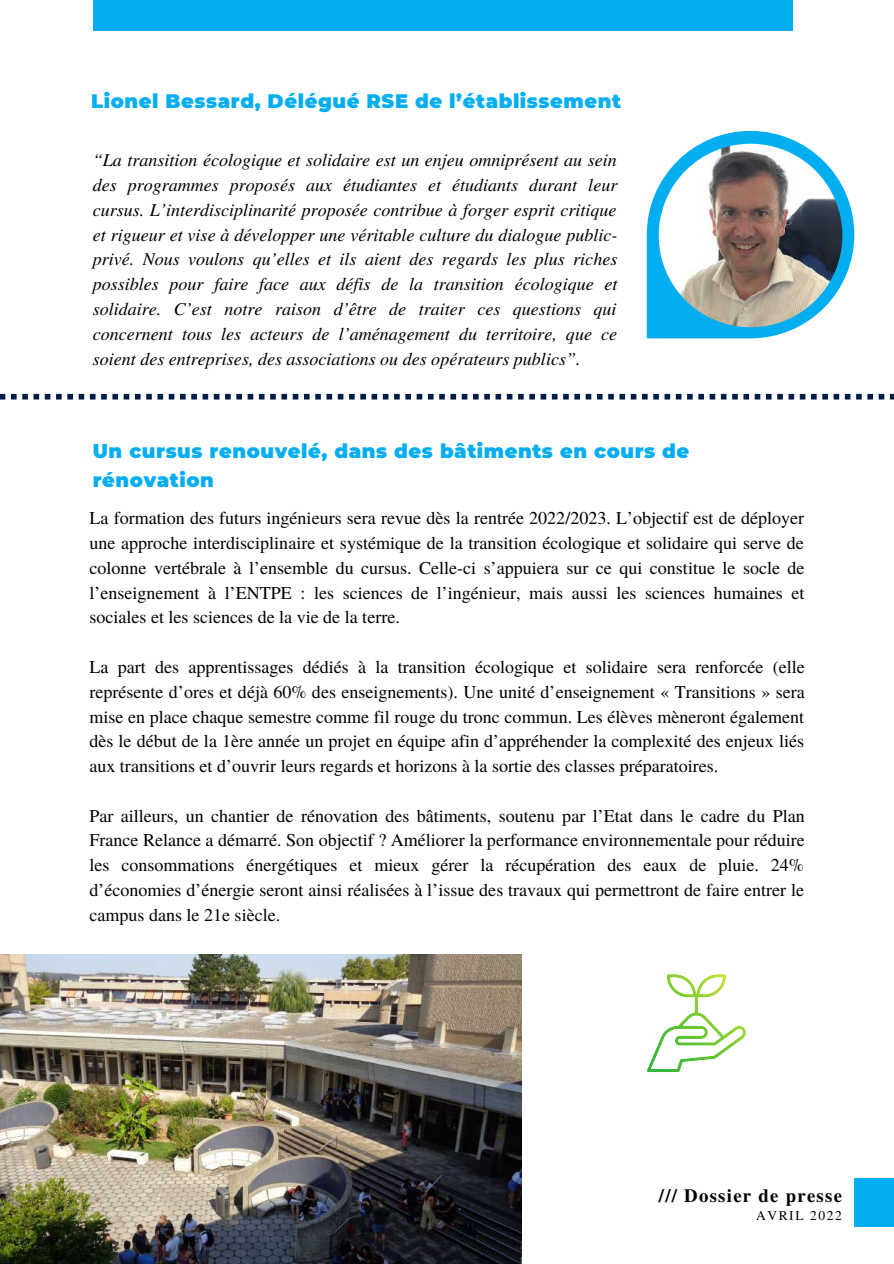
<style>
.page{position:relative;width:894px;height:1264px;background:#fff}
.page>*{position:absolute;margin:0;border:0;box-sizing:border-box;transform-origin:0 0}
.t1{font:900 19.5px/29.2px "Montserrat";letter-spacing:.03em;color:#02aef0}
.t2{font:700 18.75px "Te X Gyre Termes";letter-spacing:.07em;color:#000}
.t3{font:18px/24.8px "Te X Gyre Termes";color:#000;text-align:justify}
.t4{font:italic 18px/24.8px "Te X Gyre Termes";color:#000;text-align:justify}
.t5{font:13.5px "Te X Gyre Termes";letter-spacing:.12em;color:#000}
</style>
<div class="page">
<div style="left:93px;top:0;width:699px;height:31px;background:#02aef0"></div>
<div style="left:854px;top:1178px;width:39px;height:48px;background:#02aef0"></div>
<svg style="left:0;top:394px;width:893px;height:5px"></svg>
<img style="left:0;top:954px;width:522px;height:309px">
<svg style="left:647px;top:974px;width:98px;height:98px"></svg>
<svg style="left:646px;top:131px;width:208px;height:207px"></svg>
<img style="left:658px;top:144px;width:184px;height:183px">
<p class="t1" style="left:91px;top:86px;width:531px">Lionel Bessard, Délégué RSE de l’établissement</p>
<p class="t4" style="left:93px;top:147px;width:526px">“La transition écologique et solidaire est un enjeu omniprésent au sein des programmes proposés aux étudiantes et étudiants durant leur cursus. L’interdisciplinarité proposée contribue à forger esprit critique et rigueur et vise à développer une véritable culture du dialogue public&shy;privé. Nous voulons qu’elles et ils aient des regards les plus riches possibles pour faire face aux défis de la transition écologique et solidaire. C’est notre raison d’être de traiter ces questions qui concernent tous les acteurs de l’aménagement du territoire, que ce soient des entreprises, des associations ou des opérateurs publics”.</p>
<p class="t1" style="left:93px;top:436px;width:598px">Un cursus renouvelé, dans des bâtiments en cours de rénovation</p>
<p class="t3" style="left:89px;top:505px;width:716px">La formation des futurs ingénieurs sera revue dès la rentrée 2022/2023. L’objectif est de déployer une approche interdisciplinaire et systémique de la transition écologique et solidaire qui serve de colonne vertébrale à l’ensemble du cursus. Celle-ci s’appuiera sur ce qui constitue le socle de l’enseignement à l’ENTPE : les sciences de l’ingénieur, mais aussi les sciences humaines et sociales et les sciences de la vie de la terre.</p>
<p class="t3" style="left:89px;top:653px;width:716px">La part des apprentissages dédiés à la transition écologique et solidaire sera renforcée (elle représente d’ores et déjà 60% des enseignements). Une unité d’enseignement « Transitions » sera mise en place chaque semestre comme fil rouge du tronc commun. Les élèves mèneront également dès le début de la 1ère année un projet en équipe afin d’appréhender la complexité des enjeux liés aux transitions et d’ouvrir leurs regards et horizons à la sortie des classes préparatoires.</p>
<p class="t3" style="left:89px;top:802px;width:716px">Par ailleurs, un chantier de rénovation des bâtiments, soutenu par l’Etat dans le cadre du Plan France Relance a démarré. Son objectif ? Améliorer la performance environnementale pour réduire les consommations énergétiques et mieux gérer la récupération des eaux de pluie. 24% d’économies d’énergie seront ainsi réalisées à l’issue des travaux qui permettront de faire entrer le campus dans le 21e siècle.</p>
<p class="t2" style="left:658px;top:1180px;width:185px">/// Dossier de presse</p>
<p class="t5" style="left:755px;top:1205px;width:87px">AVRIL 2022</p>
</div>
